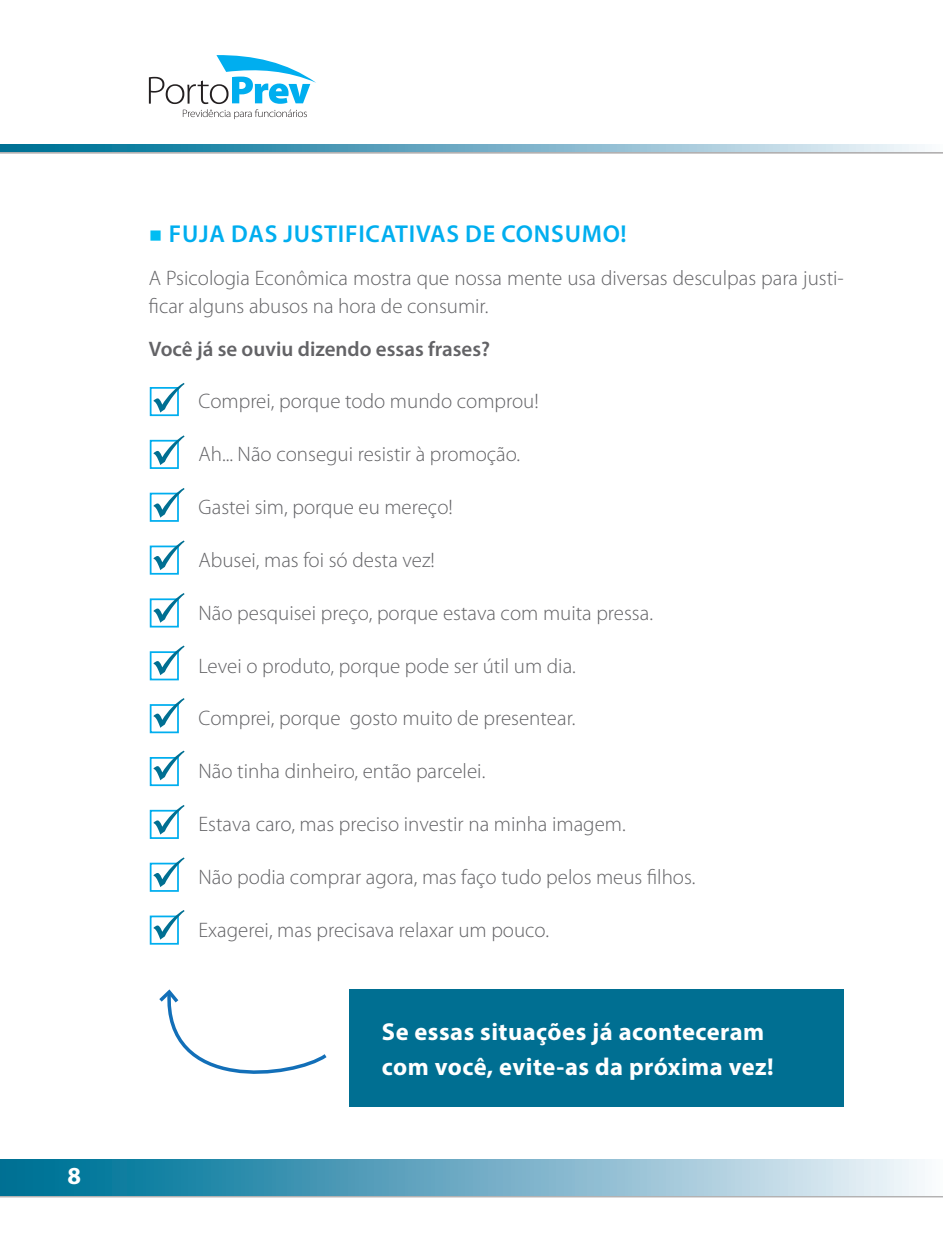
<style>
.page{position:relative;width:943px;height:1241px;background:#fff}
.page>*{position:absolute;margin:0;border:0;box-sizing:border-box;transform-origin:0 0}
.DESTAQUE_BOX_novo{font:700 24.5px/35px "Myriad Pro";letter-spacing:.02em;color:#fff}
.t1{font:600 24.5px "Myriad Pro";letter-spacing:.03em;color:#00aeef}
.texto_corrido{font:300 21px/28px "Myriad Pro";color:#636366}
.texto_corrido-2{font:600 21px "Myriad Pro";color:#636366}
</style>
<div class="page">
<div style="left:0;top:1160px;width:943px;height:37px;background:#231f20;opacity:.35"></div>
<div style="left:0;top:1159px;width:943px;height:35px;background:linear-gradient(to right,#006991,#f4f4fb)"></div>
<div style="left:0;top:146px;width:943px;height:8px;background:#231f20;opacity:.35"></div>
<svg style="left:0;top:144px;width:942px;height:7px"></svg>
<hr style="left:942px;top:1159px;width:1px;height:35px;background:#fbfdfd">
<svg style="left:149px;top:55px;width:167px;height:64px"></svg>
<div style="left:150px;top:387px;width:29px;height:29px;border:2px solid #00aeef"></div>
<div style="left:150px;top:545px;width:29px;height:29px;border:2px solid #00aeef"></div>
<div style="left:150px;top:704px;width:29px;height:29px;border:2px solid #00aeef"></div>
<div style="left:150px;top:862px;width:29px;height:29px;border:2px solid #00aeef"></div>
<div style="left:150px;top:440px;width:29px;height:29px;border:2px solid #00aeef"></div>
<div style="left:150px;top:598px;width:29px;height:29px;border:2px solid #00aeef"></div>
<div style="left:150px;top:756px;width:29px;height:30px;border:2px solid #00aeef"></div>
<div style="left:150px;top:915px;width:29px;height:29px;border:2px solid #00aeef"></div>
<div style="left:150px;top:492px;width:29px;height:29px;border:2px solid #00aeef"></div>
<div style="left:150px;top:651px;width:29px;height:29px;border:2px solid #00aeef"></div>
<div style="left:150px;top:809px;width:29px;height:29px;border:2px solid #00aeef"></div>
<div style="left:349px;top:989px;width:494px;height:117px;background:#006f92"></div>
<svg style="left:159px;top:989px;width:168px;height:85px"></svg>
<svg style="left:153px;top:383px;width:31px;height:29px"></svg>
<svg style="left:153px;top:435px;width:31px;height:30px"></svg>
<svg style="left:153px;top:488px;width:31px;height:29px"></svg>
<svg style="left:153px;top:540px;width:31px;height:30px"></svg>
<svg style="left:153px;top:593px;width:31px;height:29px"></svg>
<svg style="left:153px;top:645px;width:31px;height:30px"></svg>
<svg style="left:153px;top:698px;width:31px;height:29px"></svg>
<svg style="left:153px;top:750px;width:31px;height:30px"></svg>
<svg style="left:153px;top:805px;width:31px;height:29px"></svg>
<svg style="left:153px;top:857px;width:31px;height:30px"></svg>
<svg style="left:153px;top:910px;width:31px;height:29px"></svg>
<p class="DESTAQUE_BOX_novo" style="left:68px;top:1157px;width:15px">8</p>
<p class="t1" style="left:169px;top:218px;width:459px">FUJA DAS JUSTIFICATIVAS DE CONSUMO!</p>
<p class="texto_corrido" style="left:149px;top:263px;width:696px">A Psicologia Econômica mostra que nossa mente usa diversas desculpas para justi&shy;ficar alguns abusos na hora de consumir.</p>
<p class="texto_corrido-2" style="left:149px;top:335px;width:343px">Você já se ouviu dizendo essas frases?</p>
<p class="texto_corrido" style="left:198px;top:387px;width:342px">Comprei, porque todo mundo comprou!</p>
<p class="texto_corrido" style="left:198px;top:440px;width:323px">Ah... Não consegui resistir à promoção.</p>
<p class="texto_corrido" style="left:198px;top:493px;width:256px">Gastei sim, porque eu mereço!</p>
<p class="texto_corrido" style="left:198px;top:545px;width:238px">Abusei, mas foi só desta vez!</p>
<p class="texto_corrido" style="left:198px;top:598px;width:456px">Não pesquisei preço, porque estava com muita pressa.</p>
<p class="texto_corrido" style="left:198px;top:651px;width:379px">Levei o produto, porque pode ser útil um dia.</p>
<p class="texto_corrido" style="left:198px;top:704px;width:378px">Comprei, porque gosto muito de presentear.</p>
<p class="texto_corrido" style="left:198px;top:757px;width:288px">Não tinha dinheiro, então parcelei.</p>
<p class="texto_corrido" style="left:198px;top:809px;width:428px">Estava caro, mas preciso investir na minha imagem.</p>
<p class="texto_corrido" style="left:198px;top:862px;width:498px">Não podia comprar agora, mas faço tudo pelos meus filhos.</p>
<p class="texto_corrido" style="left:198px;top:915px;width:352px">Exagerei, mas precisava relaxar um pouco.</p>
<p class="DESTAQUE_BOX_novo" style="left:382px;top:1013px;width:393px">Se essas situações já aconteceram com você, evite-as da próxima vez!</p>
</div>
